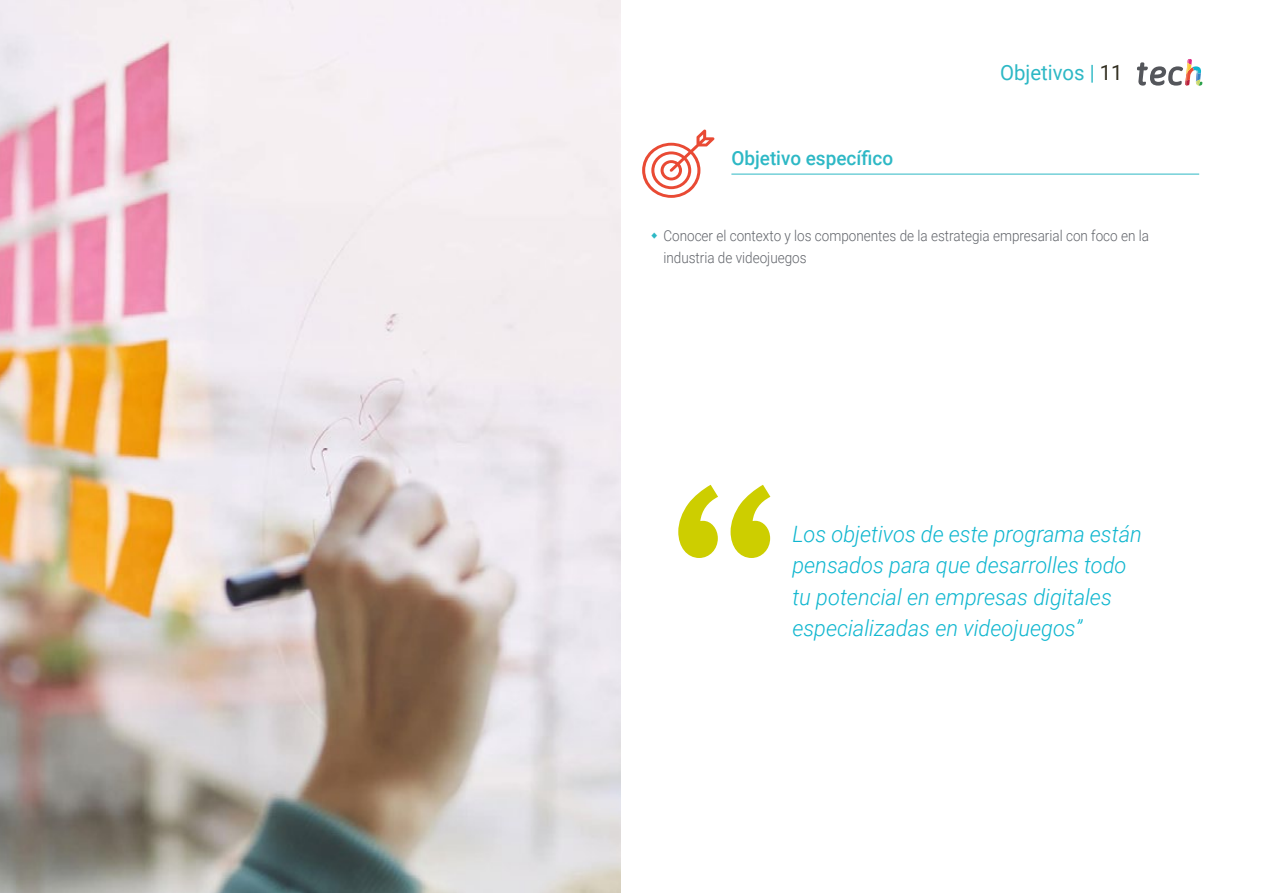
<style>
.page{position:relative;width:1263px;height:893px;background:#fff}
.page>*{position:absolute;margin:0;border:0;box-sizing:border-box;transform-origin:0 0}
.t1{font:italic 300 22.5px/31.5px "Roboto";color:#0fb6cf}
.t2{font:21px "Roboto";color:#2db8c5}
.t3{font:500 19.5px "Roboto";color:#2db8c5}
.t4{font:300 15px/22.5px "Roboto";color:#61646a;scale:.9 1}
.s1{color:#312e20}
</style>
<div class="page">
<hr style="left:731px;top:174px;width:468px;height:1px;background:#2db8c5">
<svg style="left:642px;top:129px;width:72px;height:69px"></svg>
<img style="left:0;top:0;width:621px;height:893px">
<svg style="left:1137px;top:59px;width:65px;height:27px"></svg>
<svg style="left:678px;top:485px;width:92px;height:73px"></svg>
<p class="t3" style="left:731px;top:145px;width:163px">Objetivo específico</p>
<p class="t2" style="left:1000px;top:57px;width:124px">Objetivos | <span class="s1">11</span></p>
<p class="t4" style="left:663px;top:224px;width:541px">Conocer el contexto y los componentes de la estrategia empresarial con foco en la industria de videojuegos</p>
<p class="t1" style="left:792px;top:517px;width:351px">Los objetivos de este programa están pensados para que desarrolles todo tu potencial en empresas digitales especializadas en videojuegos”</p>
</div>
